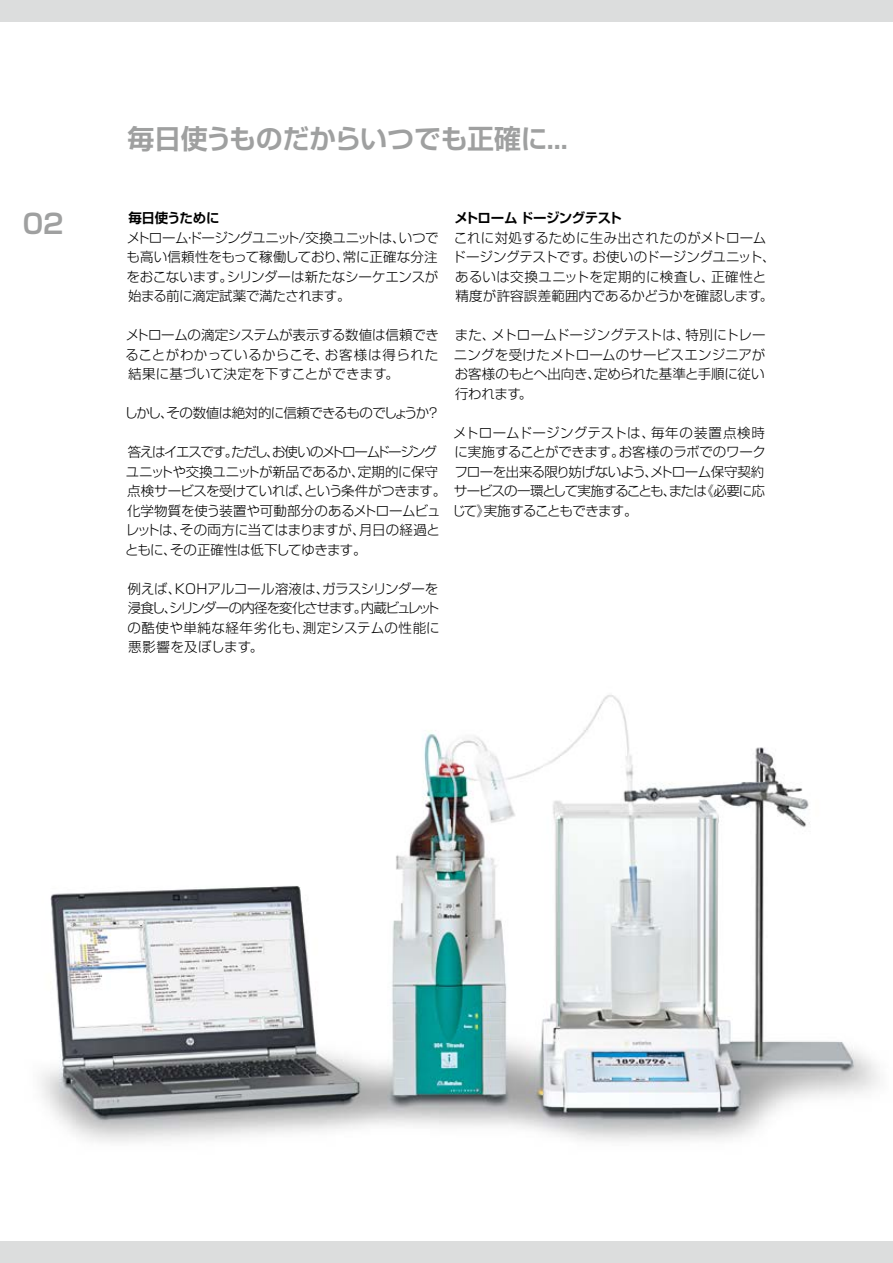
<style>
.page{position:relative;width:893px;height:1263px;background:#fff}
.page>*{position:absolute;margin:0;border:0;box-sizing:border-box;transform-origin:0 0}
.t1{font:700 27px "Shin Go Pro De";letter-spacing:-.015em;color:#9fa0a0}
.t2{font:300 13.5px/19.5px "Shin Go Pro";letter-spacing:-.02em;color:#000;text-align:justify}
.t3{font:300 13.5px/19.5px "Shin Go Pro";letter-spacing:.01em;color:#000}
.t4{font:300 13.5px "Shin Go Pro";letter-spacing:-.055em;color:#000}
.t5{font:700 13.5px "Shin Go Pro De";letter-spacing:-.035em;color:#000}
.t6{font:700 13.5px "Shin Go Pro De";letter-spacing:-.015em;color:#000}
</style>
<div class="page">
<img style="left:41px;top:695px;width:839px;height:447px">
<div style="left:0;top:1242px;width:893px;height:21px;background:#dcdddd"></div>
<div style="left:0;top:0;width:893px;height:21px;background:#dcdddd"></div>
<h1 class="t1" style="left:23px;top:201px;width:42px">02</h1>
<h1 class="t1" style="left:128px;top:116px;width:442px">毎日使うものだからいつでも正確に...</h1>
<p class="t6" style="left:128px;top:207px;width:93px">毎日使うために</p>
<p class="t2" style="left:126px;top:226px;width:314px">メトローム・ドージングユニット/交換ユニットは、いつでも高い信頼性をもって稼働しており、常に正確な分注をおこないます。シリンダーは新たなシーケエンスが始まる前に滴定試薬で満たされます。</p>
<p class="t2" style="left:126px;top:324px;width:315px">メトロームの滴定システムが表示する数値は信頼できることがわかっているからこそ、お客様は得られた結果に基づいて決定を下すことができます。</p>
<p class="t4" style="left:125px;top:402px;width:317px">しかし、その数値は絶対的に信頼できるものでしょうか？</p>
<p class="t2" style="left:125px;top:441px;width:323px;text-align:left">答えはイエスです。ただし、お使いのメトロームドージングユニットや交換ユニットが新品であるか、定期的に保守点検サービスを受けていれば、という条件がつきます。化学物質を使う装置や可動部分のあるメトロームビュレットは、その両方に当てはまりますが、月日の経過とともに、その正確性は低下してゆきます。</p>
<p class="t2" style="left:127px;top:577px;width:314px">例えば、KOHアルコール溶液は、ガラスシリンダーを浸食し、シリンダーの内径を変化させます。内蔵ビュレットの酷使や単純な経年劣化も、測定システムの性能に悪影響を及ぼします。</p>
<p class="t5" style="left:454px;top:207px;width:169px">メトローム ドージングテスト</p>
<p class="t3" style="left:452px;top:226px;width:325px">これに対処するために生み出されたのがメトロームドージングテストです。お使いのドージングユニット、あるいは交換ユニットを定期的に検査し、正確性と精度が許容誤差範囲内であるかどうかを確認します。</p>
<p class="t2" style="left:454px;top:324px;width:313px">また、メトロームドージングテストは、特別にトレーニングを受けたメトロームのサービスエンジニアがお客様のもとへ出向き、定められた基準と手順に従い行われます。</p>
<p class="t2" style="left:452px;top:421px;width:315px">メトロームドージングテストは、毎年の装置点検時に実施することができます。お客様のラボでのワークフローを出来る限り妨げないよう、メトローム保守契約サービスの一環として実施することも、または《必要に応じて》実施することもできます。</p>
</div>
